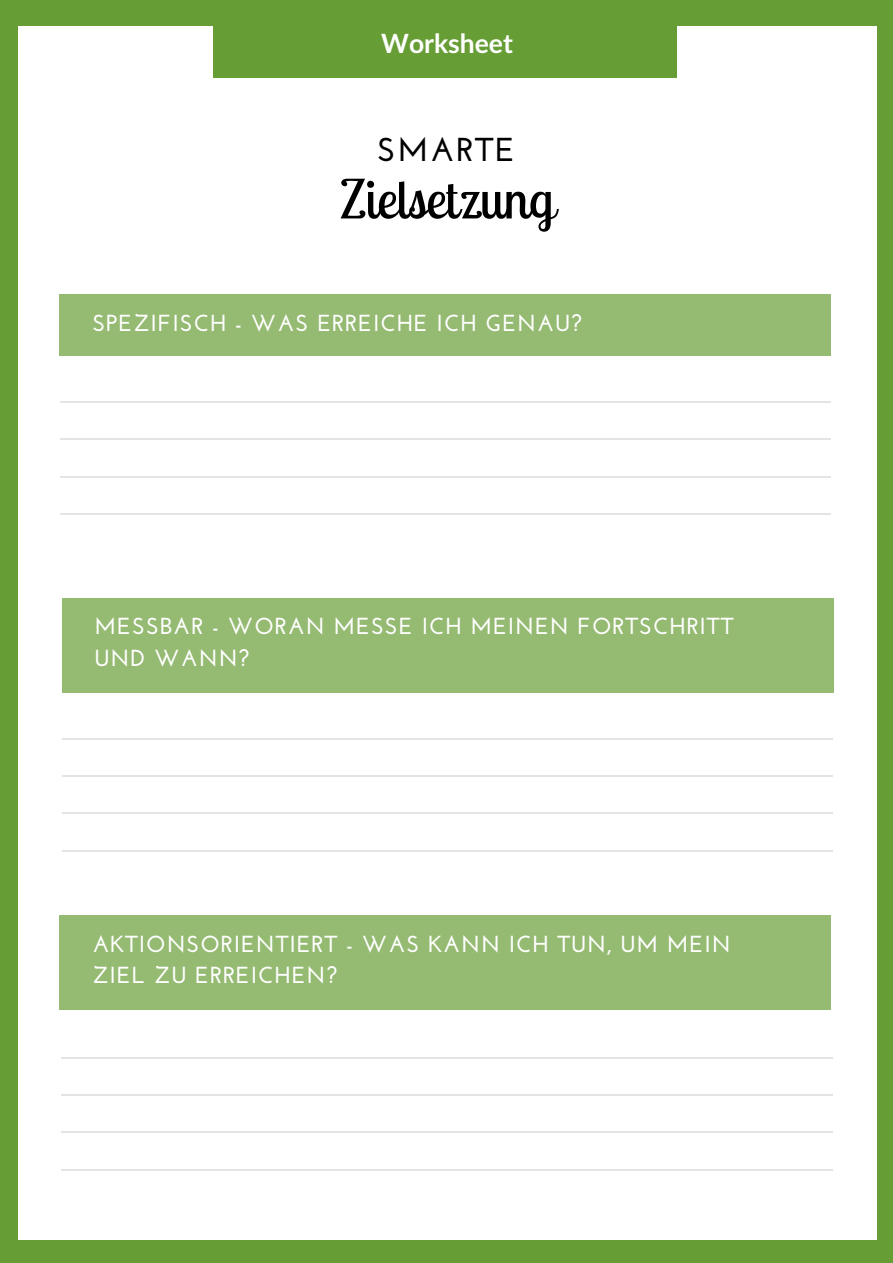
<style>
.page{position:relative;width:893px;height:1263px;background:#679d35}
.page>*{position:absolute;margin:0;border:0;box-sizing:border-box;transform-origin:0 0}
.t1{font:52.95px "Lobster Two";color:#000}
.t2{font:700 33.15px "Josefin Sans";letter-spacing:.05em;color:#000}
.t3{font:700 26.55px "Lato";color:#fff}
.t4{font:700 23.25px/31.5px "Josefin Sans";letter-spacing:.04em;color:#fff}
</style>
<div class="page">
<div style="left:18px;top:26px;width:858px;height:1214px;background:#fff"></div>
<div style="left:60px;top:294px;width:771px;height:62px;background:#95ba72"></div>
<hr style="left:60px;top:401px;width:49px;height:2px;background:#e4e4e4">
<hr style="left:108px;top:401px;width:133px;height:2px;background:#e4e4e4">
<hr style="left:241px;top:401px;width:133px;height:2px;background:#e4e4e4">
<hr style="left:374px;top:401px;width:132px;height:2px;background:#e4e4e4">
<hr style="left:506px;top:401px;width:133px;height:2px;background:#e4e4e4">
<hr style="left:639px;top:401px;width:133px;height:2px;background:#e4e4e4">
<svg style="left:772px;top:401px;width:10px;height:2px"></svg>
<hr style="left:782px;top:401px;width:48px;height:2px;background:#e4e4e4">
<hr style="left:782px;top:438px;width:48px;height:2px;background:#e4e4e4">
<hr style="left:782px;top:476px;width:48px;height:1px;background:#e4e4e4">
<hr style="left:782px;top:513px;width:48px;height:2px;background:#e4e4e4">
<hr style="left:60px;top:438px;width:49px;height:2px;background:#e4e4e4">
<hr style="left:60px;top:476px;width:49px;height:1px;background:#e4e4e4">
<hr style="left:60px;top:513px;width:49px;height:2px;background:#e4e4e4">
<hr style="left:108px;top:438px;width:133px;height:2px;background:#e4e4e4">
<hr style="left:108px;top:476px;width:133px;height:1px;background:#e4e4e4">
<hr style="left:108px;top:513px;width:133px;height:2px;background:#e4e4e4">
<hr style="left:241px;top:438px;width:133px;height:2px;background:#e4e4e4">
<hr style="left:241px;top:476px;width:133px;height:1px;background:#e4e4e4">
<hr style="left:241px;top:513px;width:133px;height:2px;background:#e4e4e4">
<hr style="left:374px;top:438px;width:132px;height:2px;background:#e4e4e4">
<hr style="left:374px;top:476px;width:132px;height:1px;background:#e4e4e4">
<hr style="left:374px;top:513px;width:132px;height:2px;background:#e4e4e4">
<hr style="left:506px;top:438px;width:133px;height:2px;background:#e4e4e4">
<hr style="left:506px;top:476px;width:133px;height:1px;background:#e4e4e4">
<hr style="left:506px;top:513px;width:133px;height:2px;background:#e4e4e4">
<hr style="left:639px;top:438px;width:133px;height:2px;background:#e4e4e4">
<hr style="left:639px;top:476px;width:133px;height:1px;background:#e4e4e4">
<hr style="left:639px;top:513px;width:133px;height:2px;background:#e4e4e4">
<svg style="left:772px;top:438px;width:10px;height:2px"></svg>
<svg style="left:772px;top:513px;width:10px;height:2px"></svg>
<div style="left:62px;top:598px;width:771px;height:94px;background:#95ba72"></div>
<hr style="left:62px;top:738px;width:49px;height:2px;background:#e4e4e4">
<hr style="left:110px;top:738px;width:133px;height:2px;background:#e4e4e4">
<hr style="left:243px;top:738px;width:133px;height:2px;background:#e4e4e4">
<hr style="left:376px;top:738px;width:133px;height:2px;background:#e4e4e4">
<hr style="left:508px;top:738px;width:133px;height:2px;background:#e4e4e4">
<hr style="left:641px;top:738px;width:133px;height:2px;background:#e4e4e4">
<svg style="left:774px;top:738px;width:10px;height:2px"></svg>
<hr style="left:784px;top:738px;width:49px;height:2px;background:#e4e4e4">
<hr style="left:784px;top:775px;width:49px;height:2px;background:#e4e4e4">
<hr style="left:784px;top:812px;width:49px;height:2px;background:#e4e4e4">
<hr style="left:784px;top:850px;width:49px;height:1px;background:#e4e4e4">
<hr style="left:62px;top:775px;width:49px;height:2px;background:#e4e4e4">
<hr style="left:62px;top:812px;width:49px;height:2px;background:#e4e4e4">
<hr style="left:62px;top:850px;width:49px;height:1px;background:#e4e4e4">
<hr style="left:110px;top:775px;width:133px;height:2px;background:#e4e4e4">
<hr style="left:110px;top:812px;width:133px;height:2px;background:#e4e4e4">
<hr style="left:110px;top:850px;width:133px;height:1px;background:#e4e4e4">
<hr style="left:243px;top:775px;width:133px;height:2px;background:#e4e4e4">
<hr style="left:243px;top:812px;width:133px;height:2px;background:#e4e4e4">
<hr style="left:243px;top:850px;width:133px;height:1px;background:#e4e4e4">
<hr style="left:376px;top:775px;width:133px;height:2px;background:#e4e4e4">
<hr style="left:376px;top:812px;width:133px;height:2px;background:#e4e4e4">
<hr style="left:376px;top:850px;width:133px;height:1px;background:#e4e4e4">
<hr style="left:508px;top:775px;width:133px;height:2px;background:#e4e4e4">
<hr style="left:508px;top:812px;width:133px;height:2px;background:#e4e4e4">
<hr style="left:508px;top:850px;width:133px;height:1px;background:#e4e4e4">
<hr style="left:641px;top:775px;width:133px;height:2px;background:#e4e4e4">
<hr style="left:641px;top:812px;width:133px;height:2px;background:#e4e4e4">
<hr style="left:641px;top:850px;width:133px;height:1px;background:#e4e4e4">
<svg style="left:774px;top:775px;width:10px;height:2px"></svg>
<svg style="left:774px;top:812px;width:10px;height:2px"></svg>
<div style="left:60px;top:915px;width:771px;height:95px;background:#95ba72"></div>
<hr style="left:61px;top:1057px;width:49px;height:1px;background:#e4e4e4">
<hr style="left:109px;top:1057px;width:133px;height:1px;background:#e4e4e4">
<hr style="left:242px;top:1057px;width:133px;height:1px;background:#e4e4e4">
<hr style="left:374px;top:1057px;width:133px;height:1px;background:#e4e4e4">
<hr style="left:507px;top:1057px;width:133px;height:1px;background:#e4e4e4">
<hr style="left:640px;top:1057px;width:133px;height:1px;background:#e4e4e4">
<hr style="left:784px;top:1057px;width:49px;height:1px;background:#e4e4e4">
<hr style="left:784px;top:1094px;width:49px;height:1px;background:#e4e4e4">
<hr style="left:784px;top:1131px;width:49px;height:2px;background:#e4e4e4">
<hr style="left:784px;top:1169px;width:49px;height:1px;background:#e4e4e4">
<hr style="left:61px;top:1094px;width:49px;height:1px;background:#e4e4e4">
<hr style="left:61px;top:1131px;width:49px;height:2px;background:#e4e4e4">
<hr style="left:61px;top:1169px;width:49px;height:1px;background:#e4e4e4">
<hr style="left:109px;top:1094px;width:133px;height:1px;background:#e4e4e4">
<hr style="left:109px;top:1131px;width:133px;height:2px;background:#e4e4e4">
<hr style="left:109px;top:1169px;width:133px;height:1px;background:#e4e4e4">
<hr style="left:242px;top:1094px;width:133px;height:1px;background:#e4e4e4">
<hr style="left:242px;top:1131px;width:133px;height:2px;background:#e4e4e4">
<hr style="left:242px;top:1169px;width:133px;height:1px;background:#e4e4e4">
<hr style="left:374px;top:1094px;width:133px;height:1px;background:#e4e4e4">
<hr style="left:374px;top:1131px;width:133px;height:2px;background:#e4e4e4">
<hr style="left:374px;top:1169px;width:133px;height:1px;background:#e4e4e4">
<hr style="left:507px;top:1094px;width:133px;height:1px;background:#e4e4e4">
<hr style="left:507px;top:1131px;width:133px;height:2px;background:#e4e4e4">
<hr style="left:507px;top:1169px;width:133px;height:1px;background:#e4e4e4">
<hr style="left:640px;top:1094px;width:133px;height:1px;background:#e4e4e4">
<hr style="left:640px;top:1131px;width:133px;height:2px;background:#e4e4e4">
<hr style="left:640px;top:1169px;width:133px;height:1px;background:#e4e4e4">
<svg style="left:773px;top:1131px;width:11px;height:2px"></svg>
<div style="left:213px;top:16px;width:464px;height:62px;background:#679d35"></div>
<p class="t3" style="left:381px;top:24px;width:133px">Worksheet</p>
<h2 class="t2" style="left:377px;top:130px;width:139px">SMARTE</h2>
<h1 class="t1" style="left:340px;top:165px;width:216px">Zielsetzung</h1>
<p class="t4" style="left:92px;top:307px;width:491px">SPEZIFISCH - WAS ERREICHE ICH GENAU?</p>
<p class="t4" style="left:95px;top:610px;width:640px">MESSBAR - WORAN MESSE ICH MEINEN FORTSCHRITT<br>UND WANN?</p>
<p class="t4" style="left:92px;top:928px;width:640px">AKTIONSORIENTIERT - WAS KANN ICH TUN, UM MEIN<br>ZIEL ZU ERREICHEN?</p>
</div>
